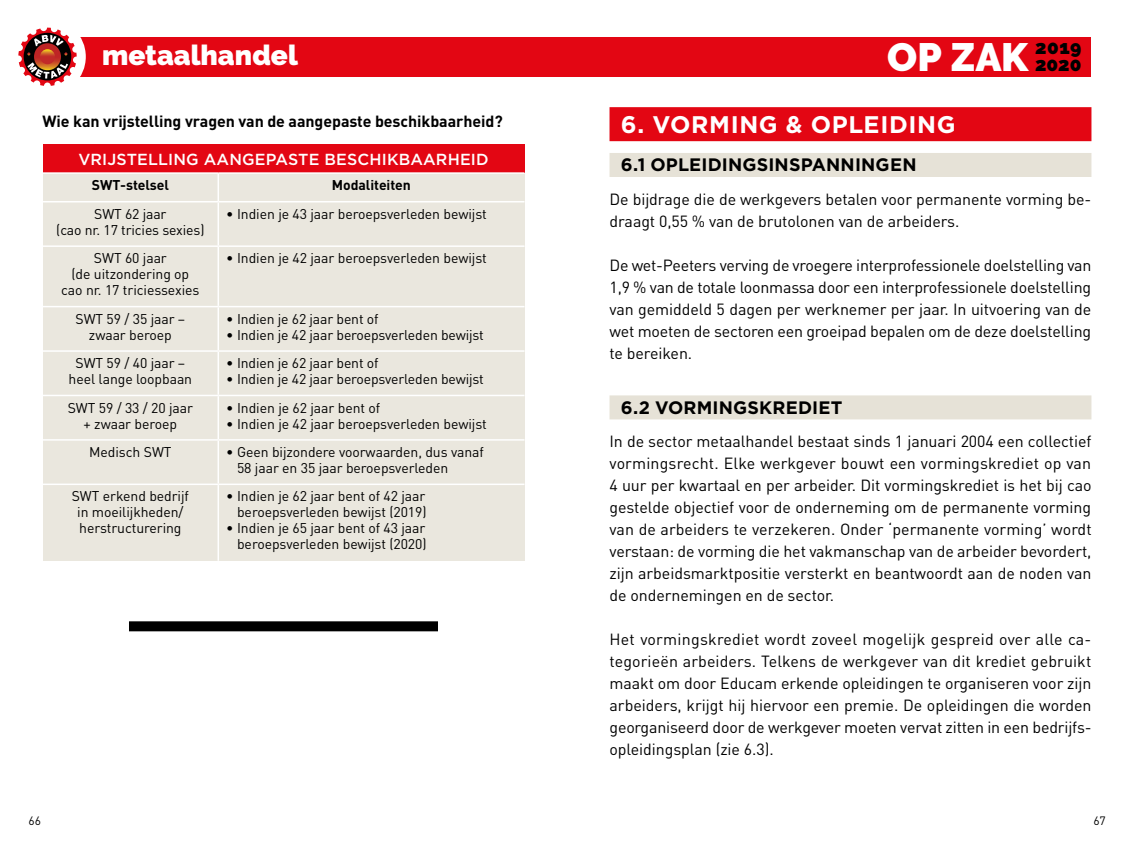
<style>
.page{position:relative;width:1134px;height:851px;background:#fff}
.page>*{position:absolute;margin:0;border:0;box-sizing:border-box;transform-origin:0 0}
.t1{font:900 39.4px "Raleway";color:#fff}
.t2{font:900 28px "Raleway";color:#fff}
.t3{font:700 24px "Gotham";letter-spacing:.025em;color:#fff}
.t4{font:900 19.2px "Raleway";color:#000}
.t5{font:700 18px "Gotham";letter-spacing:.01em;color:#000}
.t6{font:16px/22px "DIN";letter-spacing:-.005em;color:#000;text-align:justify}
.t7{font:700 16px "DIN";letter-spacing:-.005em;color:#000}
.t8{font:500 16px "Gotham";letter-spacing:.01em;color:#fff}
.t9{font:14px/16px "DIN";letter-spacing:-.005em;color:#000;text-align:center}
.t10{font:700 14px "DIN";letter-spacing:-.005em;color:#000}
.t11{font:12px "DIN";color:#000}
</style>
<div class="page">
<div style="left:609px;top:107px;width:482px;height:34px;background:#e30613"></div>
<div style="left:609px;top:153px;width:482px;height:24px;background:#e6e2d7"></div>
<div style="left:609px;top:395px;width:482px;height:24px;background:#e6e2d7"></div>
<div style="left:43px;top:144px;width:481px;height:416px;background:#eae7de"></div>
<div style="left:43px;top:144px;width:481px;height:29px;background:#e30613"></div>
<hr style="left:43px;top:172px;width:175px;height:2px;background:#fff">
<hr style="left:218px;top:172px;width:306px;height:2px;background:#fff">
<svg style="left:218px;top:174px;width:1px;height:27px"></svg>
<hr style="left:43px;top:201px;width:175px;height:1px;background:#fff">
<hr style="left:218px;top:201px;width:306px;height:1px;background:#fff">
<hr style="left:218px;top:202px;width:1px;height:43px;background:#fff">
<hr style="left:43px;top:245px;width:175px;height:2px;background:#fff">
<hr style="left:218px;top:245px;width:306px;height:2px;background:#fff">
<hr style="left:218px;top:247px;width:1px;height:59px;background:#fff">
<hr style="left:43px;top:306px;width:175px;height:1px;background:#fff">
<hr style="left:218px;top:306px;width:306px;height:1px;background:#fff">
<hr style="left:218px;top:307px;width:1px;height:43px;background:#fff">
<hr style="left:43px;top:350px;width:175px;height:2px;background:#fff">
<hr style="left:218px;top:350px;width:306px;height:2px;background:#fff">
<hr style="left:218px;top:352px;width:1px;height:42px;background:#fff">
<hr style="left:43px;top:394px;width:175px;height:2px;background:#fff">
<hr style="left:218px;top:394px;width:306px;height:2px;background:#fff">
<hr style="left:218px;top:396px;width:1px;height:43px;background:#fff">
<hr style="left:43px;top:439px;width:175px;height:1px;background:#fff">
<hr style="left:218px;top:439px;width:306px;height:1px;background:#fff">
<hr style="left:218px;top:440px;width:1px;height:43px;background:#fff">
<hr style="left:43px;top:483px;width:175px;height:2px;background:#fff">
<hr style="left:218px;top:483px;width:306px;height:2px;background:#fff">
<hr style="left:218px;top:485px;width:1px;height:75px;background:#fff">
<div style="left:129px;top:621px;width:309px;height:10px;background:#000"></div>
<div style="left:43px;top:37px;width:1048px;height:40px;background:#e30613"></div>
<div style="left:9px;top:18px;width:77px;height:77px;background:#fff;border-radius:50%"></div>
<svg style="left:18px;top:28px;width:59px;height:58px"></svg>
<svg style="left:34px;top:43px;width:27px;height:27px"></svg>
<svg style="left:40px;top:49px;width:15px;height:15px"></svg>
<h2 class="t2" style="left:102px;top:39px;width:197px">metaalhandel</h2>
<h1 class="t1" style="left:887px;top:34px;width:196px">OP ZAK <sup>2019</sup></h1>
<p class="t4" style="left:1035px;top:53px;width:48px">2020</p>
<p class="t7" style="left:43px;top:110px;width:462px">Wie kan vrijstelling vragen van de aangepaste beschikbaarheid?</p>
<p class="t8" style="left:78px;top:149px;width:412px">VRIJSTELLING AANGEPASTE BESCHIKBAARHEID</p>
<p class="t10" style="left:92px;top:176px;width:79px">SWT-stelsel</p>
<p class="t10" style="left:332px;top:176px;width:80px">Modaliteiten</p>
<p class="t9" style="left:56px;top:205px;width:150px">SWT 62 jaar<br>(cao nr. 17 tricies sexies)</p>
<p class="t9" style="left:226px;top:205px;width:262px">• Indien je 43 jaar beroepsverleden bewijst</p>
<p class="t9" style="left:61px;top:250px;width:140px">SWT 60 jaar<br>(de uitzondering op cao nr. 17 triciessexies</p>
<p class="t9" style="left:226px;top:250px;width:262px">• Indien je 42 jaar beroepsverleden bewijst</p>
<p class="t9" style="left:75px;top:310px;width:111px">SWT 59 / 35 jaar – zwaar beroep</p>
<p class="t9" style="left:226px;top:310px;width:154px">• Indien je 62 jaar bent of</p>
<p class="t9" style="left:226px;top:326px;width:259px">• Indien je 42 jaar beroepsverleden bewijst</p>
<p class="t9" style="left:69px;top:355px;width:125px">SWT 59 / 40 jaar – heel lange loopbaan</p>
<p class="t9" style="left:226px;top:355px;width:154px">• Indien je 62 jaar bent of</p>
<p class="t9" style="left:226px;top:371px;width:259px">• Indien je 42 jaar beroepsverleden bewijst</p>
<p class="t9" style="left:68px;top:399px;width:127px">SWT 59 / 33 / 20 jaar + zwaar beroep</p>
<p class="t9" style="left:226px;top:399px;width:155px">• Indien je 62 jaar bent of</p>
<p class="t9" style="left:226px;top:415px;width:262px">• Indien je 42 jaar beroepsverleden bewijst</p>
<p class="t9" style="left:89px;top:443px;width:84px">Medisch SWT</p>
<p class="t9" style="left:237px;top:443px;width:248px;text-align:left;text-indent:-11px">• Geen bijzondere voorwaarden, dus vanaf<br>58 jaar en 35 jaar beroepsverleden</p>
<p class="t9" style="left:72px;top:488px;width:119px">SWT erkend bedrijf in moeilijkheden/ herstructurering</p>
<p class="t9" style="left:226px;top:488px;width:202px;text-align:right">• Indien je 62 jaar bent of 42 jaar beroepsverleden bewijst (2019)</p>
<p class="t9" style="left:226px;top:520px;width:202px;text-align:right">• Indien je 65 jaar bent of 43 jaar beroepsverleden bewijst (2020)</p>
<h3 class="t3" style="left:621px;top:108px;width:336px">6. VORMING &amp; OPLEIDING</h3>
<p class="t5" style="left:621px;top:153px;width:297px">6.1 OPLEIDINGSINSPANNINGEN</p>
<p class="t6" style="left:609px;top:187px;width:483px">De bijdrage die de werkgevers betalen voor permanente vorming be&shy;draagt 0,55 % van de brutolonen van de arbeiders.</p>
<p class="t6" style="left:609px;top:253px;width:483px">De wet-Peeters verving de vroegere interprofessionele doelstelling van 1,9 % van de totale loonmassa door een interprofessionele doelstelling van gemiddeld 5 dagen per werknemer per jaar. In uitvoering van de wet moeten de sectoren een groeipad bepalen om de deze doelstelling te bereiken.</p>
<p class="t5" style="left:621px;top:395px;width:223px">6.2 VORMINGSKREDIET</p>
<p class="t6" style="left:609px;top:430px;width:484px">In de sector metaalhandel bestaat sinds 1 januari 2004 een collectief vormingsrecht. Elke werkgever bouwt een vormingskrediet op van 4 uur per kwartaal en per arbeider. Dit vormingskrediet is het bij cao gestelde objectief voor de onderneming om de permanente vorming van de arbeiders te verzekeren. Onder ‘permanente vorming’ wordt verstaan: de vorming die het vakmanschap van de arbeider bevordert, zijn arbeidsmarktpositie versterkt en beantwoordt aan de noden van de ondernemingen en de sector.</p>
<p class="t6" style="left:609px;top:628px;width:484px">Het vormingskrediet wordt zoveel mogelijk gespreid over alle ca&shy;tegorieën arbeiders. Telkens de werkgever van dit krediet gebruikt maakt om door Educam erkende opleidingen te organiseren voor zijn arbeiders, krijgt hij hiervoor een premie. De opleidingen die worden georganiseerd door de werkgever moeten vervat zitten in een bedrijfs&shy;opleidingsplan (zie 6.3).</p>
<p class="t11" style="left:28px;top:813px;width:14px">66</p>
<p class="t11" style="left:1093px;top:813px;width:14px">67</p>
</div>
